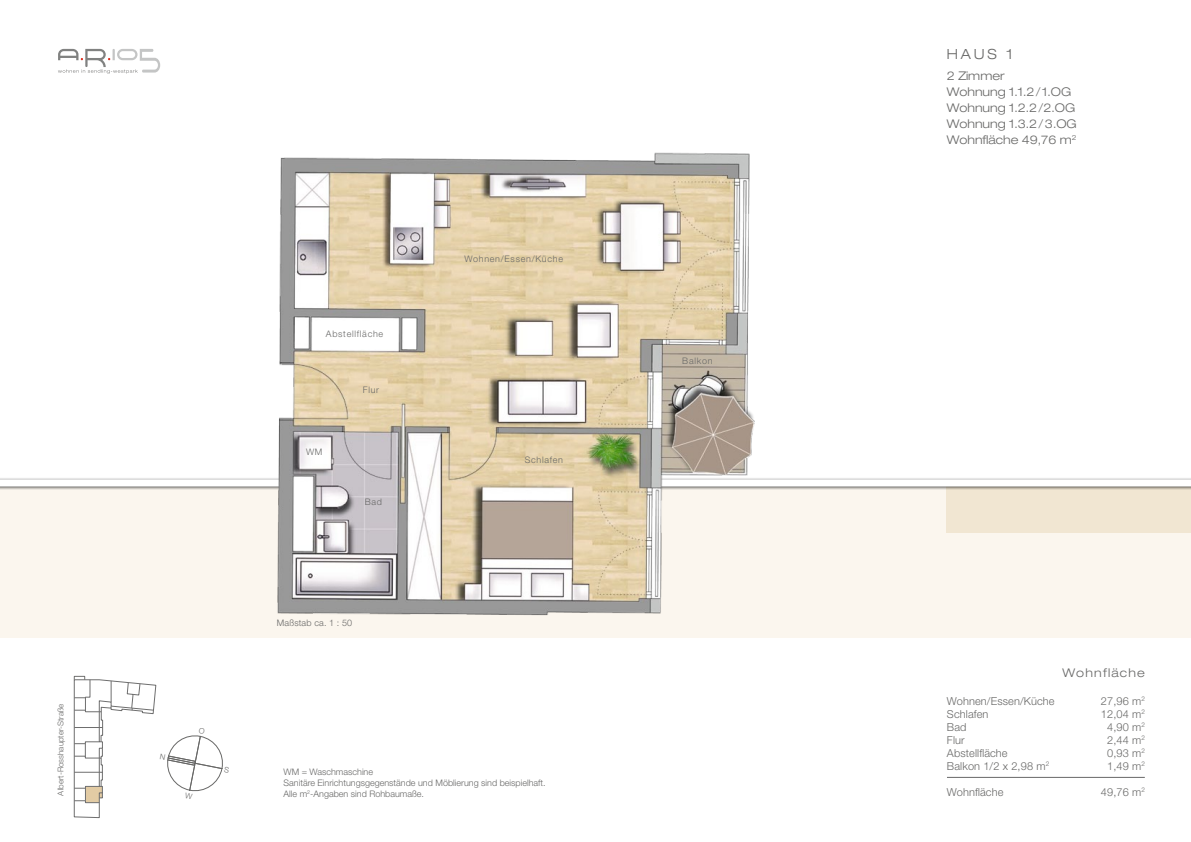
<style>
.page{position:relative;width:1191px;height:842px;background:#fff}
.page>*{position:absolute;margin:0;border:0;box-sizing:border-box;transform-origin:0 0}
.t1{font:300 expanded 14px "Helvetica Neue LT Pro";color:#686867}
.t2{font:300 expanded 12px/16px "Helvetica Neue LT Pro";color:#686867}
.t3{font:300 expanded 12px "Helvetica Neue LT Pro";letter-spacing:.1em;color:#686867}
.t4{font:300 11px "Helvetica Neue LT Pro";letter-spacing:.01em;color:#686867}
.t5{font:300 9px/11px "Helvetica Neue LT Pro";color:#686867}
.t6{font:300 9px "Helvetica Neue LT Pro";letter-spacing:.08em;color:#686867}
.t7{font:300 9px "Helvetica Neue LT Pro";letter-spacing:.02em;color:#686867}
.t8{font:300 8px "Helvetica Neue LT Pro";color:#686867}
</style>
<div class="page">
<div style="left:0;top:483px;width:1191px;height:155px;background:#fbf6ee"></div>
<div style="left:947px;top:486px;width:244px;height:47px;background:#f1e6d2"></div>
<div style="left:0;top:477px;width:1191px;height:14px;background:#000;opacity:.75"></div>
<div style="left:0;top:479px;width:1191px;height:7px;background:#fff"></div>
<svg style="left:58px;top:49px;width:102px;height:25px"></svg>
<div style="left:74px;top:676px;width:11px;height:4px;border:1px solid #6f6f6e"></div>
<hr style="left:947px;top:777px;width:197px;height:1px;background:#686867">
<img style="left:266px;top:152px;width:507px;height:464px">
<svg style="left:74px;top:679px;width:149px;height:139px"></svg>
<p class="t8" style="left:56px;top:795px;width:94px;rotate:-90deg">Albert-Rosshaupter-Straße</p>
<p class="t6" style="left:326px;top:329px;width:59px">Abstellfläche</p>
<p class="t5" style="left:306px;top:446px;width:18px">WM</p>
<p class="t5" style="left:363px;top:384px;width:18px">Flur</p>
<p class="t5" style="left:365px;top:496px;width:19px">Bad</p>
<p class="t7" style="left:277px;top:617px;width:77px">Maßstab ca. 1 : 50</p>
<p class="t6" style="left:464px;top:253px;width:100px">Wohnen/Essen/Küche</p>
<p class="t6" style="left:525px;top:454px;width:40px">Schlafen</p>
<p class="t5" style="left:283px;top:766px;width:264px">WM = Waschmaschine<br>Sanitäre Einrichtungsgegenstände und Möblierung sind beispielhaft.<br>Alle m<sup>2</sup>-Angaben sind Rohbaumaße.</p>
<p class="t5" style="left:682px;top:355px;width:32px">Balkon</p>
<h1 class="t1" style="left:947px;top:46px;width:67px">Haus 1</h1>
<h2 class="t2" style="left:947px;top:67px;width:131px">2 Zimmer<br>Wohnung 1.1.2/ 1.OG<br>Wohnung 1.2.2/2.OG<br>Wohnung 1.3.2/3.OG<br>Wohnfläche 49,76 m<sup>2</sup></h2>
<h2 class="t3" style="left:1062px;top:665px;width:84px">Wohnfläche</h2>
<p class="t4" style="left:947px;top:694px;width:109px">Wohnen/Essen/Küche</p>
<p class="t4" style="left:1101px;top:694px;width:46px">27,96 m<sup>2</sup></p>
<p class="t4" style="left:947px;top:707px;width:43px">Schlafen</p>
<p class="t4" style="left:1101px;top:707px;width:46px">12,04 m<sup>2</sup></p>
<p class="t4" style="left:947px;top:720px;width:21px">Bad</p>
<p class="t4" style="left:1107px;top:720px;width:39px">4,90 m<sup>2</sup></p>
<p class="t4" style="left:947px;top:733px;width:19px">Flur</p>
<p class="t4" style="left:1107px;top:733px;width:39px">2,44 m<sup>2</sup></p>
<p class="t4" style="left:947px;top:746px;width:62px">Abstellfläche</p>
<p class="t4" style="left:1107px;top:746px;width:39px">0,93 m<sup>2</sup></p>
<p class="t4" style="left:947px;top:759px;width:104px">Balkon 1/2 x 2,98 m<sup>2</sup></p>
<p class="t4" style="left:1107px;top:759px;width:39px">1,49 m<sup>2</sup></p>
<p class="t4" style="left:947px;top:785px;width:58px">Wohnfläche</p>
<p class="t4" style="left:1101px;top:785px;width:46px">49,76 m<sup>2</sup></p>
</div>
